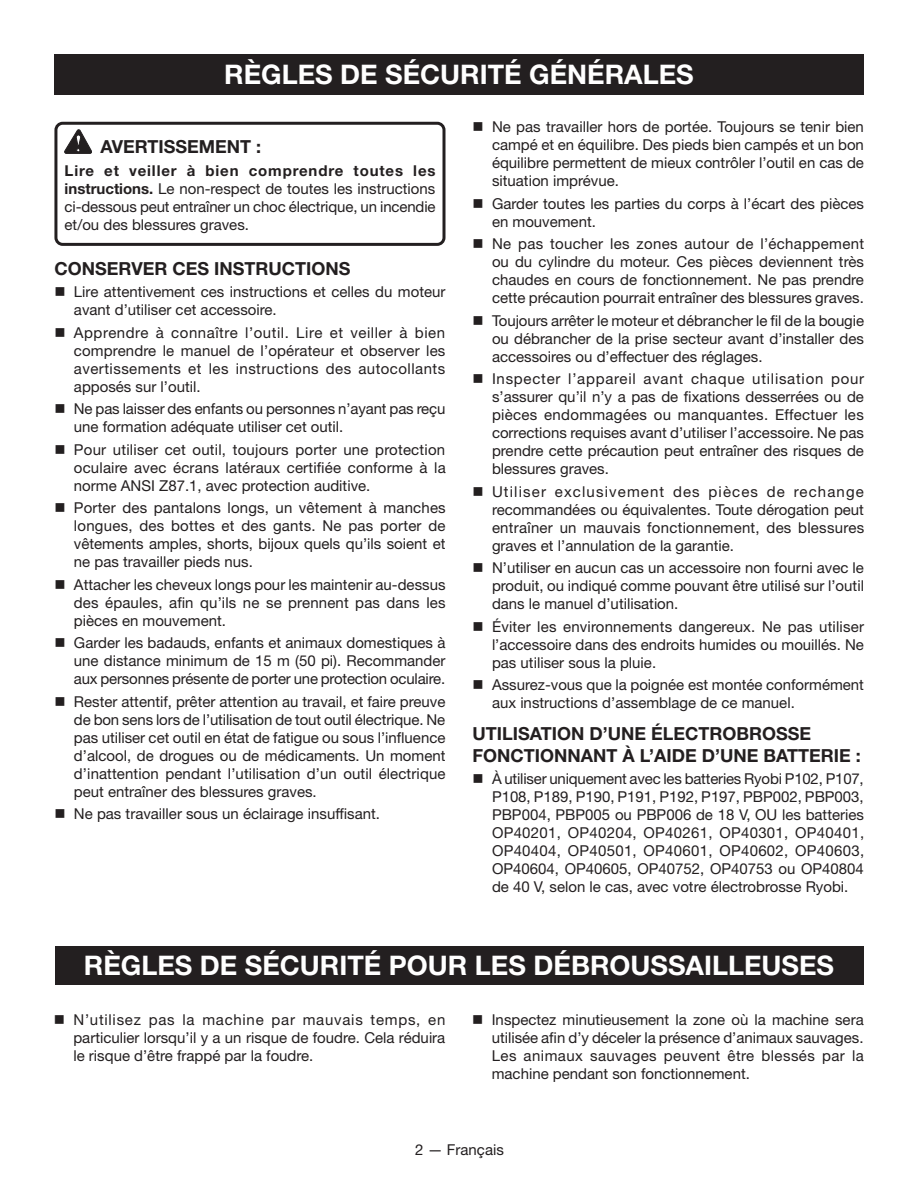
<style>
.page{position:relative;width:918px;height:1188px;background:#fff}
.page>*{position:absolute;margin:0;border:0;box-sizing:border-box;transform-origin:0 0}
.HEADING{font:700 27px "Helvetica Neue LT Std";color:#fff}
.Heading_2{font:700 18px/21.6px "Helvetica Neue LT Std";color:#231f20}
.Warning{font:700 18px "Helvetica Neue LT Std";color:#231f20}
.Warning_text{font:15px/18px "Helvetica Neue LT Std";color:#231f20;text-align:justify}
.s1{font-weight:700}
</style>
<div class="page">
<div style="left:54px;top:122px;width:391px;height:124px;border:3px solid #231f20;border-radius:7px"></div>
<svg style="left:65px;top:130px;width:27px;height:23px"></svg>
<div style="left:54px;top:54px;width:810px;height:40px;background:#231f20"></div>
<div style="left:55px;top:946px;width:809px;height:39px;background:#231f20"></div>
<p class="HEADING" style="left:224px;top:58px;width:471px">RÈGLES DE SÉCURITÉ GÉNÉRALES</p>
<p class="Warning_text" style="left:492px;top:118px;width:374px">Ne pas travailler hors de portée. Toujours se tenir bien campé et en équilibre. Des pieds bien campés et un bon équilibre permettent de mieux contrôler l’outil en cas de situation imprévue.</p>
<p class="Warning_text" style="left:492px;top:194px;width:374px">Garder toutes les parties du corps à l’écart des pièces en mouvement.</p>
<p class="Warning_text" style="left:492px;top:235px;width:374px">Ne pas toucher les zones autour de l’échappement ou du cylindre du moteur. Ces pièces deviennent très chaudes en cours de fonctionnement. Ne pas prendre cette précaution pourrait entraîner des blessures graves.</p>
<p class="Warning_text" style="left:492px;top:311px;width:374px">Toujours arrêter le moteur et débrancher le fil de la bougie ou débrancher de la prise secteur avant d’installer des accessoires ou d’effectuer des réglages.</p>
<p class="Warning_text" style="left:492px;top:370px;width:374px">Inspecter l’appareil avant chaque utilisation pour s’assurer qu’il n’y a pas de fixations desserrées ou de pièces endommagées ou manquantes. Effectuer les corrections requises avant d’utiliser l’accessoire. Ne pas prendre cette précaution peut entraîner des risques de blessures graves.</p>
<p class="Warning_text" style="left:492px;top:482px;width:374px">Utiliser exclusivement des pièces de rechange recommandées ou équivalentes. Toute dérogation peut entraîner un mauvais fonctionnement, des blessures graves et l’annulation de la garantie.</p>
<p class="Warning_text" style="left:492px;top:559px;width:374px">N’utiliser en aucun cas un accessoire non fourni avec le produit, ou indiqué comme pouvant être utilisé sur l’outil dans le manuel d’utilisation.</p>
<p class="Warning_text" style="left:492px;top:617px;width:374px">Éviter les environnements dangereux. Ne pas utiliser l’accessoire dans des endroits humides ou mouillés. Ne pas utiliser sous la pluie.</p>
<p class="Warning_text" style="left:492px;top:676px;width:374px">Assurez-vous que la poignée est montée conformément aux instructions d’assemblage de ce manuel.</p>
<p class="Heading_2" style="left:472px;top:723px;width:390px">UTILISATION D’UNE ÉLECTROBROSSE<br>FONCTIONNANT À L’AIDE D’UNE BATTERIE :</p>
<p class="Warning_text" style="left:492px;top:770px;width:374px">À utiliser uniquement avec les batteries Ryobi P102, P107, P108, P189, P190, P191, P192, P197, PBP002, PBP003, PBP004, PBP005 ou PBP006 de 18 V, OU les batteries OP40201, OP40204, OP40261, OP40301, OP40401, OP40404, OP40501, OP40601, OP40602, OP40603, OP40604, OP40605, OP40752, OP40753 ou OP40804 de 40 V, selon le cas, avec votre électrobrosse Ryobi.</p>
<p class="Warning" style="left:100px;top:136px;width:162px">AVERTISSEMENT :</p>
<p class="Warning_text" style="left:65px;top:161px;width:373px"><span class="s1">Lire et veiller à bien comprendre toutes les instructions.</span> Le non-respect de toutes les instructions ci-dessous peut entraîner un choc électrique, un incendie et/ou des blessures graves.</p>
<p class="Heading_2" style="left:54px;top:257px;width:298px">CONSERVER CES INSTRUCTIONS</p>
<p class="Warning_text" style="left:74px;top:283px;width:373px">Lire attentivement ces instructions et celles du moteur avant d’utiliser cet accessoire.</p>
<p class="Warning_text" style="left:74px;top:323px;width:373px">Apprendre à connaître l’outil. Lire et veiller à bien comprendre le manuel de l’opérateur et observer les avertissements et les instructions des autocollants apposés sur l’outil.</p>
<p class="Warning_text" style="left:74px;top:400px;width:373px">Ne pas laisser des enfants ou personnes n’ayant pas reçu une formation adéquate utiliser cet outil.</p>
<p class="Warning_text" style="left:74px;top:440px;width:373px">Pour utiliser cet outil, toujours porter une protection oculaire avec écrans latéraux certifiée conforme à la norme ANSI Z87.1, avec protection auditive.</p>
<p class="Warning_text" style="left:74px;top:499px;width:373px">Porter des pantalons longs, un vêtement à manches longues, des bottes et des gants. Ne pas porter de vêtements amples, shorts, bijoux quels qu’ils soient et ne pas travailler pieds nus.</p>
<p class="Warning_text" style="left:74px;top:575px;width:373px">Attacher les cheveux longs pour les maintenir au-dessus des épaules, afin qu’ils ne se prennent pas dans les pièces en mouvement.</p>
<p class="Warning_text" style="left:74px;top:634px;width:373px">Garder les badauds, enfants et animaux domestiques à une distance minimum de 15 m (50 pi). Recommander aux personnes présente de porter une protection oculaire.</p>
<p class="Warning_text" style="left:74px;top:692px;width:373px">Rester attentif, prêter attention au travail, et faire preuve de bon sens lors de l’utilisation de tout outil électrique. Ne pas utiliser cet outil en état de fatigue ou sous l’influence d’alcool, de drogues ou de médicaments. Un moment d’inattention pendant l’utilisation d’un outil électrique peut entraîner des blessures graves.</p>
<p class="Warning_text" style="left:74px;top:805px;width:308px">Ne pas travailler sous un éclairage insuffisant.</p>
<p class="HEADING" style="left:84px;top:949px;width:752px">RÈGLES DE SÉCURITÉ POUR LES DÉBROUSSAILLEUSES</p>
<p class="Warning_text" style="left:73px;top:1011px;width:373px">N’utilisez pas la machine par mauvais temps, en particulier lorsqu’il y a un risque de foudre. Cela réduira le risque d’être frappé par la foudre.</p>
<p class="Warning_text" style="left:492px;top:1011px;width:374px">Inspectez minutieusement la zone où la machine sera utilisée afin d’y déceler la présence d’animaux sauvages.<br>Les animaux sauvages peuvent être blessés par la machine pendant son fonctionnement.</p>
<p class="Warning_text" style="left:415px;top:1140px;width:90px">2 — Français</p>
</div>
